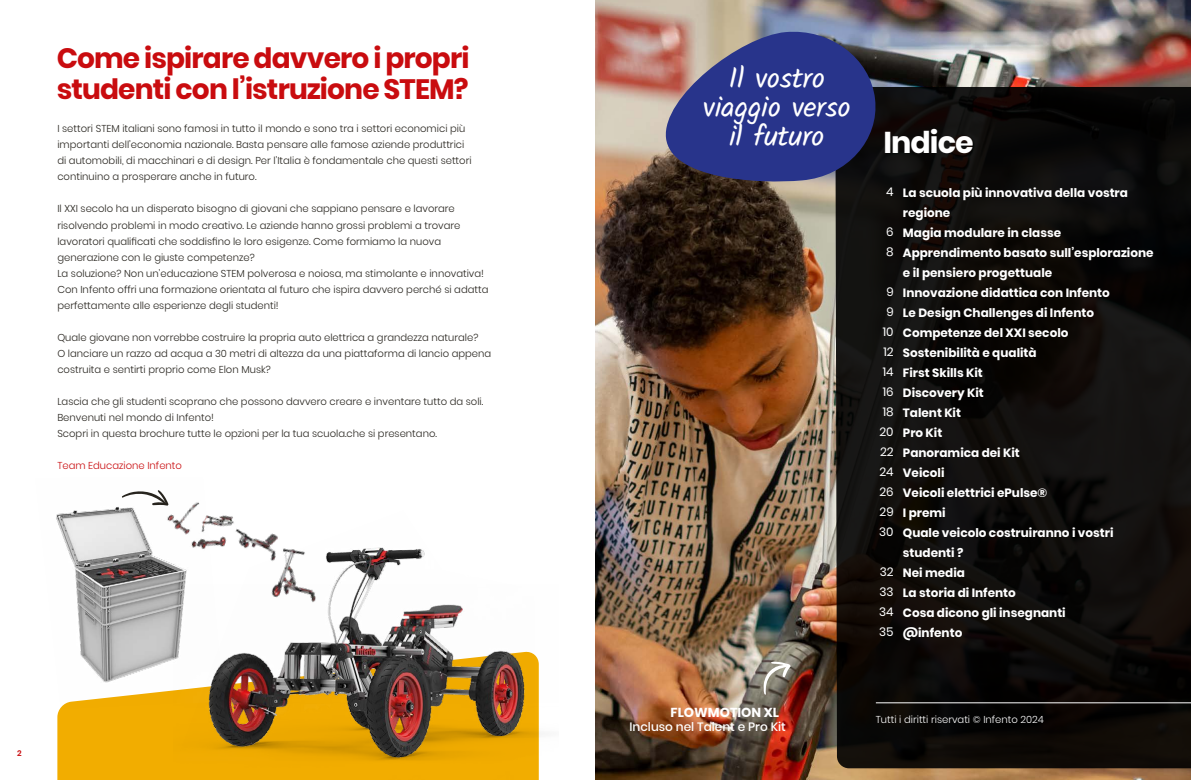
<style>
.page{position:relative;width:1191px;height:780px;background:#fff}
.page>*{position:absolute;margin:0;border:0;box-sizing:border-box;transform-origin:0 0}
.t1{font:700 30px "Poppins";letter-spacing:-.03em;color:#fff}
.t2{font:29.1px/29px "Kalam";letter-spacing:-.015em;color:#fff;text-align:center}
.t3{font:700 28px/31px "Poppins";letter-spacing:-.03em;color:#c90c0f}
.t4{font:700 13px "Poppins";color:#fff}
.t5{font:500 12.1px "Poppins";color:#fff}
.t6{font:700 12px/20px "Poppins";color:#fff}
.t7{font:12px/20px "Poppins";color:#fff}
.t8{font:300 10px/16px "Poppins";color:#27241e}
.t9{font:300 10px "Poppins";color:#fff}
.t10{font:300 10px "Poppins";color:#c90c0f}
.t11{font:600 8px "Poppins";color:#c90c0f}
</style>
<div class="page">
<div style="left:57px;top:710px;width:117px;height:70px;background:#f2ad00"></div>
<div style="left:174px;top:656px;width:366px;height:124px;background:#f2ad00"></div>
<img style="left:175px;top:547px;width:361px;height:214px">
<img style="left:56px;top:507px;width:169px;height:203px">
<img style="left:147px;top:502px;width:170px;height:106px">
<svg style="left:122px;top:490px;width:47px;height:15px"></svg>
<img style="left:596px;top:0;width:595px;height:780px">
<svg style="left:835px;top:87px;width:356px;height:681px;background:#0e0c0a"></svg>
<hr style="left:876px;top:702px;width:315px;height:1px;background:#fff">
<svg style="left:763px;top:661px;width:28px;height:34px"></svg>
<svg style="left:661px;top:28px;width:218px;height:156px;background:#434681"></svg>
<h3 class="t3" style="left:57px;top:43px;width:414px">Come ispirare davvero i propri studenti con l’istruzione STEM?</h3>
<p class="t8" style="left:57px;top:121px;width:416px">I settori STEM italiani sono famosi in tutto il mondo e sono tra i settori economici più importanti dell’economia nazionale. Basta pensare alle famose aziende produttrici di automobili, di macchinari e di design. Per l’Italia è fondamentale che questi settori continuino a prosperare anche in futuro.</p>
<p class="t8" style="left:57px;top:201px;width:432px">Il XXI secolo ha un disperato bisogno di giovani che sappiano pensare e lavorare risolvendo problemi in modo creativo. Le aziende hanno grossi problemi a trovare lavoratori qualificati che soddisfino le loro esigenze. Come formiamo la nuova generazione con le giuste competenze?<br>La soluzione? Non un’educazione STEM polverosa e noiosa, ma stimolante e innovativa!<br>Con Infento offri una formazione orientata al futuro che ispira davvero perché si adatta perfettamente alle esperienze degli studenti!</p>
<p class="t8" style="left:57px;top:329px;width:435px">Quale giovane non vorrebbe costruire la propria auto elettrica a grandezza naturale?<br>O lanciare un razzo ad acqua a 30 metri di altezza da una piattaforma di lancio appena costruita e sentirti proprio come Elon Musk?</p>
<p class="t8" style="left:57px;top:393px;width:427px">Lascia che gli studenti scoprano che possono davvero creare e inventare tutto da soli.<br>Benvenuti nel mondo di Infento!<br>Scopri in questa brochure tutte le opzioni per la tua scuola.che si presentano.</p>
<p class="t10" style="left:57px;top:459px;width:126px">Team Educazione Infento</p>
<p class="t11" style="left:17px;top:749px;width:6px">2</p>
<h2 class="t2" style="left:703px;top:65px;width:149px">Il vostro viaggio verso il futuro</h2>
<h1 class="t1" style="left:883px;top:125px;width:92px">Indice</h1>
<p class="t6" style="left:903px;top:182px;width:252px">La scuola più innovativa della vostra regione<br>Magia modulare in classe<br>Apprendimento basato sull’esplorazione e il pensiero progettuale<br>Innovazione didattica con Infento<br>Le Design Challenges di Infento<br>Competenze del XXI secolo<br>Sostenibilità e qualità<br>First Skills Kit<br>Discovery Kit<br>Talent Kit<br>Pro Kit<br>Panoramica dei Kit<br>Veicoli<br>Veicoli elettrici ePulse®<br>I premi<br>Quale veicolo costruiranno i vostri studenti ?<br>Nei media<br>La storia di Infento<br>Cosa dicono gli insegnanti<br>@infento</p>
<p class="t7" style="left:886px;top:182px;width:9px">4</p>
<p class="t7" style="left:886px;top:222px;width:9px">6<br>8</p>
<p class="t7" style="left:879px;top:282px;width:16px;text-align:center">9<br>9<br>10<br>12<br>14<br>16<br>18<br>20<br>22<br>24<br>26<br>29<br>30</p>
<p class="t7" style="left:879px;top:562px;width:16px;text-align:justify">32<br>33<br>34<br>35</p>
<h3 class="t4" style="left:670px;top:704px;width:110px">FLOWMOTION XL</h3>
<p class="t5" style="left:629px;top:720px;width:158px">Incluso nel Talent e Pro Kit</p>
<p class="t9" style="left:876px;top:713px;width:170px">Tutti i diritti riservati © Infento 2024</p>
</div>
